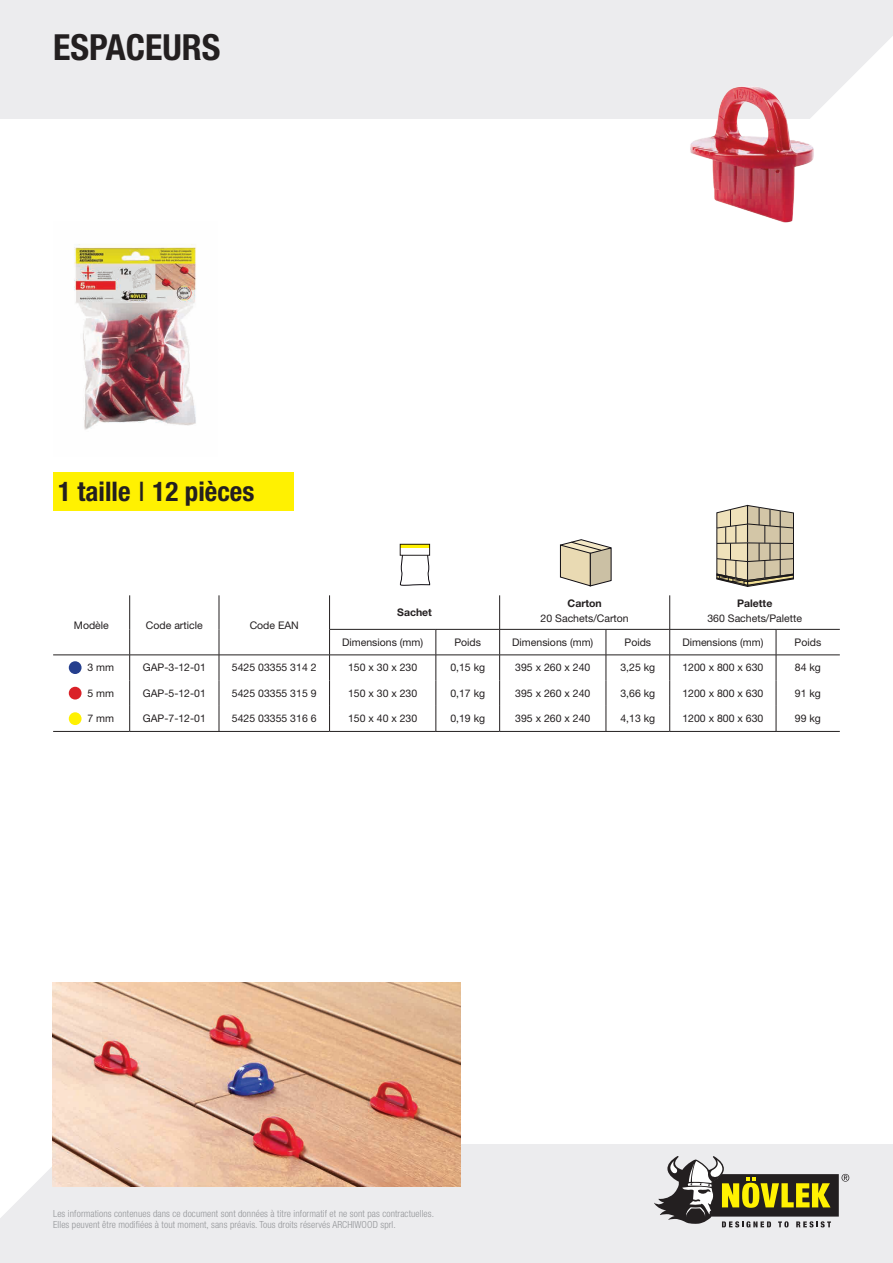
<style>
.page{position:relative;width:893px;height:1263px;background:#fff}
.page>*{position:absolute;margin:0;border:0;box-sizing:border-box;transform-origin:0 0}
.t1{font:700 condensed 36px "Helvetica Neue LT Std";color:#231f20}
.t2{font:700 condensed 27px "Helvetica Neue LT Std";color:#231f20}
.t3{font:10.5px "Helvetica Neue LT Std";color:#231f20}
.t4{font:700 10.5px "Helvetica Neue LT Std";color:#231f20}
.t5{font:300 condensed 9.75px/11.2px "Helvetica Neue LT Std";letter-spacing:.01em;color:#939598}
.s1{font-weight:400;font-stretch:normal}
</style>
<div class="page">
<div style="left:0;top:0;width:893px;height:119px;background:#ececee"></div>
<svg style="left:840px;top:36px;width:53px;height:83px"></svg>
<div style="left:0;top:1144px;width:893px;height:119px;background:#ececee"></div>
<svg style="left:0;top:1144px;width:123px;height:74px"></svg>
<svg style="left:654px;top:1156px;width:195px;height:71px"></svg>
<img style="left:52px;top:982px;width:409px;height:204px">
<img style="left:74px;top:244px;width:122px;height:186px">
<img style="left:690px;top:86px;width:150px;height:137px">
<svg style="left:400px;top:555px;width:30px;height:30px"></svg>
<svg style="left:400px;top:544px;width:29px;height:4px"></svg>
<svg style="left:717px;top:505px;width:77px;height:82px;background:#bfb59b"></svg>
<svg style="left:560px;top:539px;width:51px;height:47px;background:#cdc3aa"></svg>
<div style="left:53px;top:472px;width:240px;height:38px;background:#fff101"></div>
<hr style="left:53px;top:731px;width:77px;height:1px;background:#231f20">
<hr style="left:329px;top:629px;width:107px;height:1px;background:#231f20">
<hr style="left:436px;top:629px;width:64px;height:1px;background:#231f20">
<hr style="left:500px;top:629px;width:106px;height:1px;background:#231f20">
<hr style="left:606px;top:629px;width:64px;height:1px;background:#231f20">
<hr style="left:670px;top:629px;width:106px;height:1px;background:#231f20">
<hr style="left:776px;top:629px;width:64px;height:1px;background:#231f20">
<hr style="left:330px;top:655px;width:106px;height:1px;background:#231f20">
<hr style="left:436px;top:655px;width:64px;height:1px;background:#231f20">
<hr style="left:500px;top:655px;width:106px;height:1px;background:#231f20">
<hr style="left:606px;top:655px;width:64px;height:1px;background:#231f20">
<hr style="left:670px;top:655px;width:106px;height:1px;background:#231f20">
<hr style="left:776px;top:655px;width:64px;height:1px;background:#231f20">
<hr style="left:130px;top:731px;width:89px;height:1px;background:#231f20">
<hr style="left:219px;top:731px;width:111px;height:1px;background:#231f20">
<hr style="left:129px;top:595px;width:1px;height:34px;background:#231f20">
<hr style="left:219px;top:595px;width:1px;height:34px;background:#231f20">
<hr style="left:329px;top:595px;width:1px;height:34px;background:#231f20">
<hr style="left:499px;top:595px;width:1px;height:34px;background:#231f20">
<svg style="left:129px;top:629px;width:1px;height:102px"></svg>
<svg style="left:219px;top:629px;width:1px;height:102px"></svg>
<svg style="left:329px;top:629px;width:1px;height:102px"></svg>
<svg style="left:436px;top:629px;width:1px;height:102px"></svg>
<svg style="left:499px;top:629px;width:1px;height:102px"></svg>
<hr style="left:53px;top:655px;width:77px;height:1px;background:#231f20">
<hr style="left:130px;top:655px;width:89px;height:1px;background:#231f20">
<hr style="left:219px;top:655px;width:111px;height:1px;background:#231f20">
<svg style="left:606px;top:629px;width:1px;height:102px"></svg>
<svg style="left:669px;top:629px;width:1px;height:102px"></svg>
<svg style="left:776px;top:629px;width:1px;height:102px"></svg>
<hr style="left:669px;top:595px;width:1px;height:34px;background:#231f20">
<hr style="left:330px;top:731px;width:106px;height:1px;background:#231f20">
<hr style="left:436px;top:731px;width:64px;height:1px;background:#231f20">
<hr style="left:500px;top:731px;width:106px;height:1px;background:#231f20">
<hr style="left:606px;top:731px;width:64px;height:1px;background:#231f20">
<hr style="left:670px;top:731px;width:106px;height:1px;background:#231f20">
<hr style="left:776px;top:731px;width:64px;height:1px;background:#231f20">
<div style="left:69px;top:661px;width:13px;height:13px;background:#253f8e;border-radius:50%"></div>
<div style="left:69px;top:687px;width:13px;height:12px;background:#da2128;border-radius:50%"></div>
<div style="left:69px;top:712px;width:13px;height:13px;background:#fff101;border-radius:50%"></div>
<p class="t1" style="left:53px;top:25px;width:169px">ESPACEURS</p>
<p class="t2" style="left:58px;top:475px;width:198px">1 taille <span class="s1">I</span> 12 pièces</p>
<p class="t3" style="left:74px;top:619px;width:37px">Modèle</p>
<p class="t3" style="left:146px;top:619px;width:58px">Code article</p>
<p class="t3" style="left:250px;top:619px;width:51px">Code EAN</p>
<p class="t4" style="left:397px;top:606px;width:36px">Sachet</p>
<p class="t4" style="left:568px;top:596px;width:36px">Carton</p>
<p class="t3" style="left:541px;top:612px;width:90px">20 Sachets/Carton</p>
<p class="t4" style="left:737px;top:596px;width:37px">Palette</p>
<p class="t3" style="left:707px;top:612px;width:96px">360 Sachets/Palette</p>
<p class="t3" style="left:342px;top:636px;width:83px">Dimensions (mm)</p>
<p class="t3" style="left:454px;top:636px;width:28px">Poids</p>
<p class="t3" style="left:512px;top:636px;width:83px">Dimensions (mm)</p>
<p class="t3" style="left:624px;top:636px;width:28px">Poids</p>
<p class="t3" style="left:682px;top:636px;width:83px">Dimensions (mm)</p>
<p class="t3" style="left:795px;top:636px;width:28px">Poids</p>
<p class="t3" style="left:87px;top:661px;width:28px">3 mm</p>
<p class="t3" style="left:143px;top:661px;width:65px">GAP-3-12-01</p>
<p class="t3" style="left:232px;top:661px;width:86px">5425 03355 314 2</p>
<p class="t3" style="left:348px;top:661px;width:71px">150 x 30 x 230</p>
<p class="t3" style="left:450px;top:661px;width:36px">0,15 kg</p>
<p class="t3" style="left:515px;top:661px;width:77px">395 x 260 x 240</p>
<p class="t3" style="left:620px;top:661px;width:36px">3,25 kg</p>
<p class="t3" style="left:682px;top:661px;width:82px">1200 x 800 x 630</p>
<p class="t3" style="left:795px;top:661px;width:28px">84 kg</p>
<p class="t3" style="left:87px;top:686px;width:28px">5 mm</p>
<p class="t3" style="left:143px;top:687px;width:65px">GAP-5-12-01</p>
<p class="t3" style="left:232px;top:687px;width:86px">5425 03355 315 9</p>
<p class="t3" style="left:348px;top:687px;width:71px">150 x 30 x 230</p>
<p class="t3" style="left:450px;top:687px;width:36px">0,17 kg</p>
<p class="t3" style="left:515px;top:687px;width:77px">395 x 260 x 240</p>
<p class="t3" style="left:620px;top:687px;width:36px">3,66 kg</p>
<p class="t3" style="left:682px;top:687px;width:82px">1200 x 800 x 630</p>
<p class="t3" style="left:795px;top:687px;width:28px">91 kg</p>
<p class="t3" style="left:87px;top:712px;width:28px">7 mm</p>
<p class="t3" style="left:143px;top:712px;width:65px">GAP-7-12-01</p>
<p class="t3" style="left:232px;top:712px;width:86px">5425 03355 316 6</p>
<p class="t3" style="left:348px;top:712px;width:71px">150 x 40 x 230</p>
<p class="t3" style="left:450px;top:712px;width:36px">0,19 kg</p>
<p class="t3" style="left:515px;top:712px;width:77px">395 x 260 x 240</p>
<p class="t3" style="left:620px;top:712px;width:36px">4,13 kg</p>
<p class="t3" style="left:682px;top:712px;width:82px">1200 x 800 x 630</p>
<p class="t3" style="left:795px;top:712px;width:28px">99 kg</p>
<p class="t5" style="left:53px;top:1208px;width:382px">Les informations contenues dans ce document sont données à titre informatif et ne sont pas contractuelles.<br>Elles peuvent être modifiées à tout moment, sans préavis. Tous droits réservés ARCHIWOOD sprl.</p>
</div>
